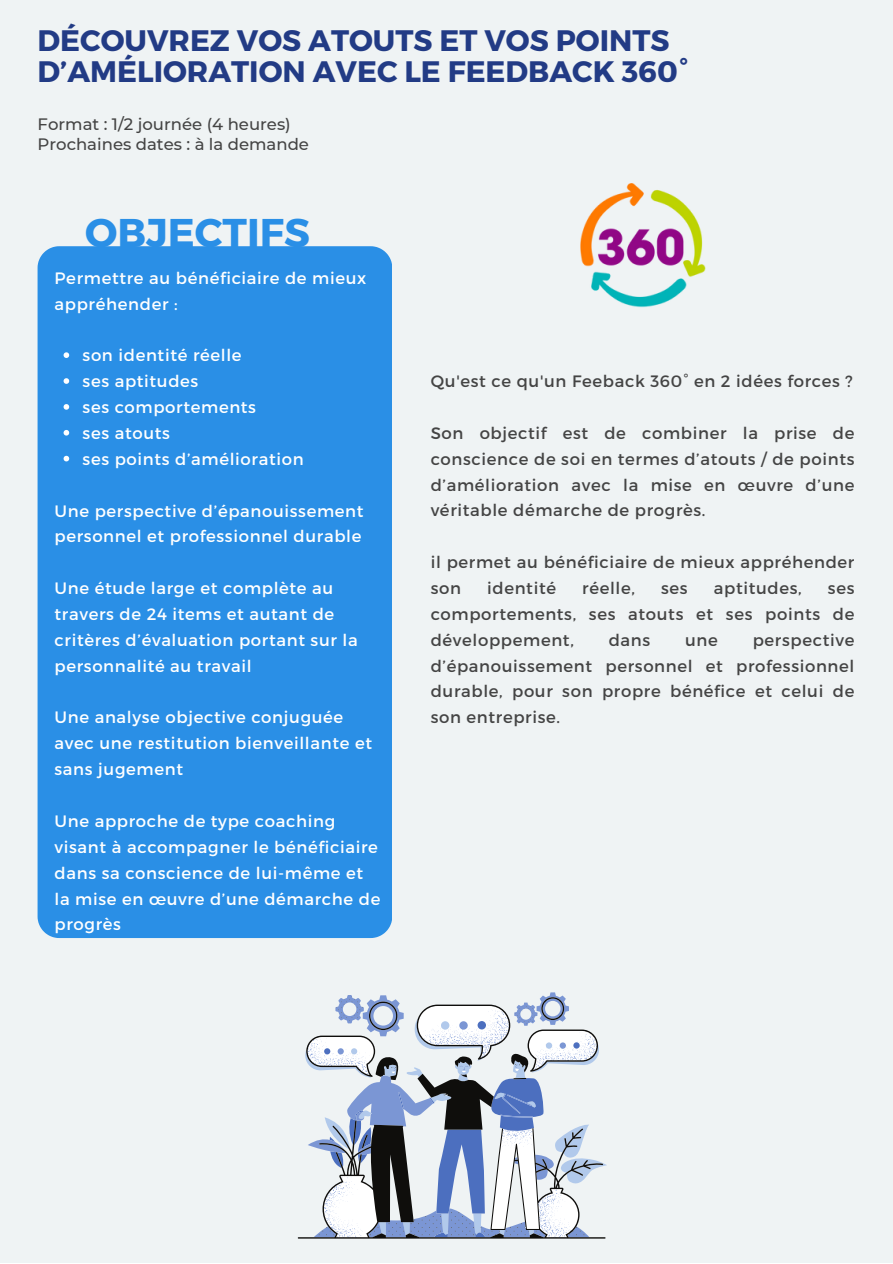
<style>
.page{position:relative;width:893px;height:1264px;background:#fff}
.page>*{position:absolute;margin:0;border:0;box-sizing:border-box;transform-origin:0 0}
.t1{font:700 40.05px "Montserrat";color:#2a8fe6}
.t2{font:700 29.55px/31.5px "Montserrat";color:#223b85}
.t3{font:16.5px/25.8px "Montserrat";letter-spacing:.04em;color:#fff}
.t4{font:16.5px/25.8px "Montserrat";letter-spacing:.04em;color:#444;text-align:justify}
.t5{font:500 16.5px "Montserrat";color:#444}
</style>
<div class="page">
<div style="left:0;top:0;width:892px;height:1262px;background:#eff3f4"></div>
<div style="left:38px;top:246px;width:354px;height:692px;background:#2a8fe6"></div>
<svg style="left:298px;top:996px;width:307px;height:242px"></svg>
<img style="left:580px;top:184px;width:125px;height:123px">
<svg style="left:64px;top:352px;width:5px;height:6px"></svg>
<svg style="left:64px;top:378px;width:5px;height:6px"></svg>
<svg style="left:64px;top:404px;width:5px;height:6px"></svg>
<svg style="left:64px;top:430px;width:5px;height:5px"></svg>
<svg style="left:64px;top:456px;width:5px;height:5px"></svg>
<p class="t2" style="left:38px;top:23px;width:652px">DÉCOUVREZ VOS ATOUTS ET VOS POINTS<br>D’AMÉLIORATION AVEC LE FEEDBACK 360°</p>
<p class="t5" style="left:38px;top:114px;width:255px">Format : 1/2 journée (4 heures)</p>
<p class="t5" style="left:38px;top:134px;width:273px">Prochaines dates : à la demande</p>
<p class="t1" style="left:85px;top:207px;width:226px">OBJECTIFS</p>
<p class="t3" style="left:55px;top:264px;width:313px">Permettre au bénéficiaire de mieux appréhender :</p>
<p class="t3" style="left:83px;top:342px;width:160px">son identité réelle</p>
<p class="t3" style="left:83px;top:367px;width:117px">ses aptitudes</p>
<p class="t3" style="left:83px;top:393px;width:175px">ses comportements</p>
<p class="t3" style="left:83px;top:419px;width:89px">ses atouts</p>
<p class="t3" style="left:83px;top:445px;width:222px">ses points d’amélioration</p>
<p class="t3" style="left:55px;top:497px;width:310px">Une perspective d’épanouissement personnel et professionnel durable</p>
<p class="t3" style="left:55px;top:574px;width:304px">Une étude large et complète au travers de 24 items et autant de critères d’évaluation portant sur la personnalité au travail</p>
<p class="t3" style="left:55px;top:704px;width:319px">Une analyse objective conjuguée avec une restitution bienveillante et sans jugement</p>
<p class="t3" style="left:55px;top:807px;width:327px">Une approche de type coaching visant à accompagner le bénéficiaire dans sa conscience de lui-même et la mise en œuvre d’une démarche de progrès</p>
<p class="t4" style="left:430px;top:367px;width:423px">Qu'est ce qu'un Feeback 360° en 2 idées forces ?</p>
<p class="t4" style="left:430px;top:419px;width:425px">Son objectif est de combiner la prise de conscience de soi en termes d’atouts / de points d’amélioration avec la mise en œuvre d’une véritable démarche de progrès.</p>
<p class="t4" style="left:430px;top:548px;width:425px">il permet au bénéficiaire de mieux appréhender son</p>
<p class="t4" style="left:487px;top:574px;width:70px">identité</p>
<p class="t4" style="left:582px;top:574px;width:54px">réelle,</p>
<p class="t4" style="left:661px;top:574px;width:28px">ses</p>
<p class="t4" style="left:713px;top:574px;width:89px">aptitudes,</p>
<p class="t4" style="left:430px;top:574px;width:425px;text-indent:397px">ses comportements, ses atouts et ses points de développement,</p>
<p class="t4" style="left:430px;top:626px;width:425px;text-indent:322px">perspective d’épanouissement personnel et professionnel durable, pour son propre bénéfice et celui de son entreprise.</p>
<p class="t4" style="left:608px;top:626px;width:43px">dans</p>
<p class="t4" style="left:685px;top:626px;width:34px">une</p>
</div>
